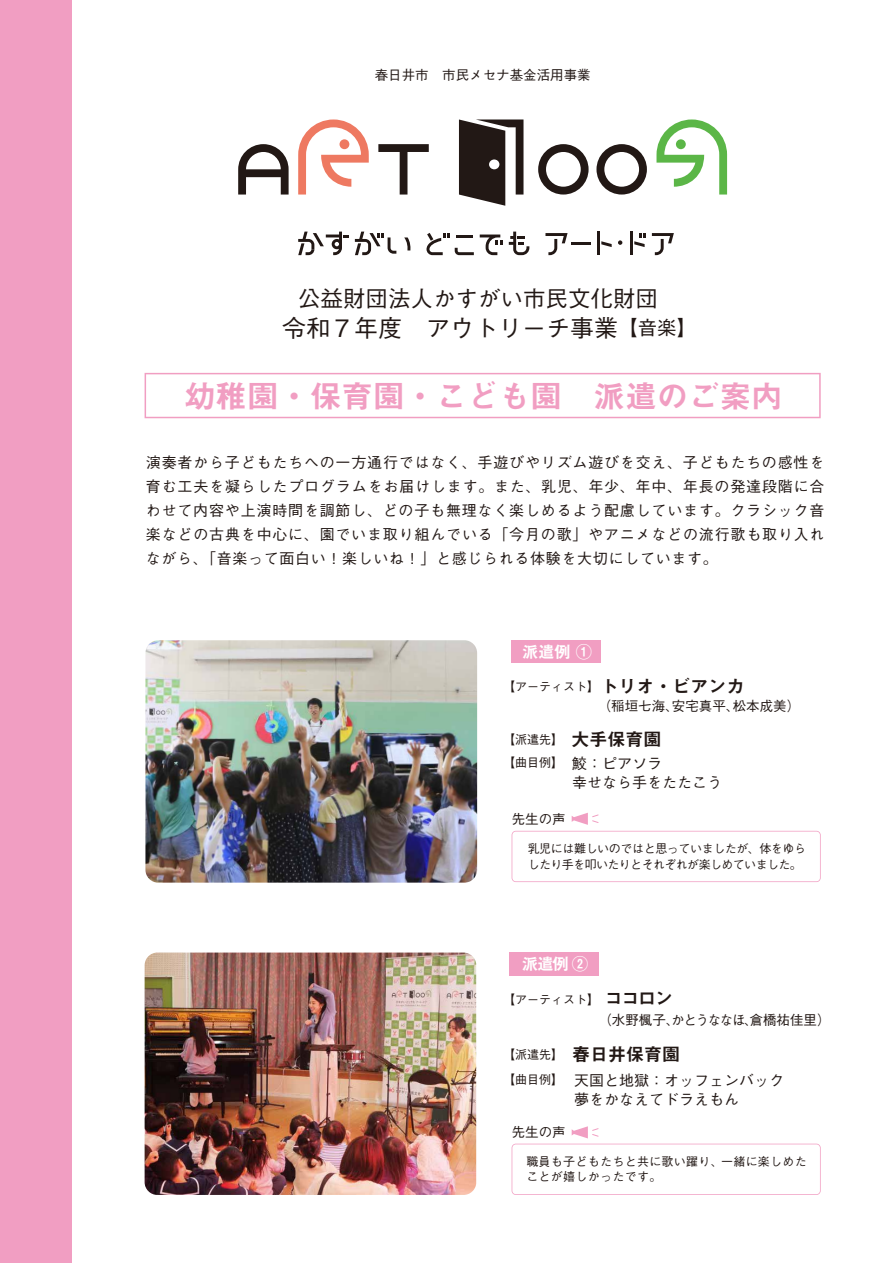
<style>
.page{position:relative;width:893px;height:1263px;background:#fff}
.page>*{position:absolute;margin:0;border:0;box-sizing:border-box;transform-origin:0 0}
.t1{font:31.5px "Midashi Go Pro MB31";color:#f19ec2}
.t2{font:500 24px "Gothic BBB Pro";color:#221815}
.t3{font:500 22.5px "Gothic BBB Pro";color:#221815}
.t4{font:18px "Midashi Go Pro MB31";color:#221815}
.t5{font:16.5px "Midashi Go Pro MB31";letter-spacing:-.035em;color:#fff}
.t6{font:500 15px/24px "Gothic BBB Pro";letter-spacing:.045em;color:#221815;text-align:justify}
.t7{font:500 15px/19.5px "Gothic BBB Pro";color:#221815}
.t8{font:500 13.5px "Gothic BBB Pro";color:#221815}
.t9{font:500 12.15px "Gothic BBB Pro";color:#221815}
.t10{font:500 12px/16.5px "Gothic BBB Pro";letter-spacing:-.035em;color:#221815}
.t11{font:500 12px/15px "Gothic BBB Pro";letter-spacing:.025em;color:#221815}
.s1{font-size:19.5px}
.s2{font-family:"Midashi Go Pro MB31";font-weight:400;font-size:18px}
.s3{font-size:12px}
.s4{font-family:"Gothic BBB Pro";font-weight:500;font-size:12px}
</style>
<div class="page">
<svg style="left:145px;top:373px;width:676px;height:45px"></svg>
<hr style="left:572px;top:242px;width:19px;height:3px;background:#221815">
<svg style="left:618px;top:240px;width:4px;height:5px"></svg>
<svg style="left:545px;top:233px;width:23px;height:22px"></svg>
<svg style="left:652px;top:233px;width:22px;height:22px"></svg>
<hr style="left:597px;top:232px;width:3px;height:23px;background:#221815">
<svg style="left:601px;top:241px;width:11px;height:6px"></svg>
<hr style="left:630px;top:232px;width:3px;height:23px;background:#221815">
<svg style="left:634px;top:233px;width:12px;height:14px"></svg>
<svg style="left:298px;top:232px;width:51px;height:23px"></svg>
<svg style="left:355px;top:232px;width:41px;height:23px"></svg>
<svg style="left:404px;top:237px;width:6px;height:13px"></svg>
<svg style="left:509px;top:232px;width:20px;height:23px"></svg>
<svg style="left:426px;top:233px;width:48px;height:22px"></svg>
<svg style="left:480px;top:235px;width:23px;height:20px"></svg>
<svg style="left:538px;top:144px;width:51px;height:51px"></svg>
<svg style="left:596px;top:144px;width:51px;height:51px"></svg>
<svg style="left:238px;top:144px;width:51px;height:51px"></svg>
<svg style="left:378px;top:144px;width:51px;height:51px"></svg>
<svg style="left:298px;top:119px;width:71px;height:76px"></svg>
<div style="left:339px;top:139px;width:10px;height:10px;background:#ee7961;border-radius:50%"></div>
<svg style="left:656px;top:119px;width:71px;height:76px"></svg>
<div style="left:676px;top:139px;width:10px;height:10px;background:#5bb647;border-radius:50%"></div>
<svg style="left:459px;top:119px;width:64px;height:87px"></svg>
<div style="left:0;top:0;width:72px;height:1263px;background:#f19ec2"></div>
<div style="left:512px;top:640px;width:89px;height:22px;background:#f19ec2"></div>
<img style="left:145px;top:640px;width:332px;height:243px">
<div style="left:509px;top:952px;width:89px;height:23px;background:#f19ec2"></div>
<img style="left:145px;top:952px;width:331px;height:243px">
<svg style="left:512px;top:812px;width:309px;height:70px"></svg>
<svg style="left:512px;top:1126px;width:309px;height:69px"></svg>
<p class="t8" style="left:375px;top:64px;width:218px">春日井市　市民メセナ基金活用事業</p>
<h3 class="t3" style="left:298px;top:281px;width:384px">公益財団法人かすがい市民文化財団　</h3>
<h2 class="t2" style="left:282px;top:309px;width:415px">令和７年度　アウトリーチ事業<span class="s1">【音楽】</span></h2>
<h1 class="t1" style="left:184px;top:371px;width:600px">幼稚園・保育園・こども園　派遣のご案内</h1>
<p class="t6" style="left:146px;top:449px;width:680px">演奏者から子どもたちへの一方通行ではなく、手遊びやリズム遊びを交え、子どもたちの感性を育む工夫を凝らしたプログラムをお届けします。また、乳児、年少、年中、年長の発達段階に合わせて内容や上演時間を調節し、どの子も無理なく楽しめるよう配慮しています。クラシック音楽などの古典を中心に、園でいま取り組んでいる「今月の歌」やアニメなどの流行歌も取り入れながら、「音楽って面白い！楽しいね！」と感じられる体験を大切にしています。</p>
<p class="t5" style="left:522px;top:638px;width:71px">派遣例 ①</p>
<p class="t10" style="left:503px;top:676px;width:243px">【アーティスト】<span class="s2">トリオ・ビアンカ</span></p>
<p class="t9" style="left:503px;top:730px;width:61px">【派遣先】</p>
<p class="t7" style="left:572px;top:751px;width:151px;text-indent:-69px"><span class="s3">【曲目例】</span> 鮫：ピアソラ<br>幸せなら手をたたこう</p>
<p class="t8" style="left:598px;top:695px;width:204px">（稲垣七海、安宅真平、松本成美）</p>
<p class="t4" style="left:571px;top:725px;width:91px">大手保育園</p>
<p class="t8" style="left:512px;top:808px;width:55px">先生の声</p>
<p class="t10" style="left:528px;top:838px;width:280px">乳児には難しいのではと思っていましたが、体をゆらしたり手を叩いたりとそれぞれが楽しめていました。</p>
<p class="t5" style="left:522px;top:950px;width:68px">派遣例 ②</p>
<p class="t10" style="left:503px;top:989px;width:97px">【アーティスト】</p>
<p class="t4" style="left:605px;top:984px;width:70px">ココロン</p>
<p class="t8" style="left:598px;top:1009px;width:234px">（水野楓子、かとうななほ、倉橋祐佳里）</p>
<p class="t4" style="left:503px;top:1039px;width:178px"><span class="s4">【派遣先】</span> 春日井保育園</p>
<p class="t7" style="left:574px;top:1068px;width:211px;text-indent:-71px"><span class="s3">【曲目例】</span> 天国と地獄：オッフェンバック夢をかなえてドラえもん</p>
<p class="t8" style="left:512px;top:1121px;width:55px">先生の声</p>
<p class="t11" style="left:526px;top:1153px;width:282px">職員も子どもたちと共に歌い躍り、一緒に楽しめたことが嬉しかったです。</p>
</div>
